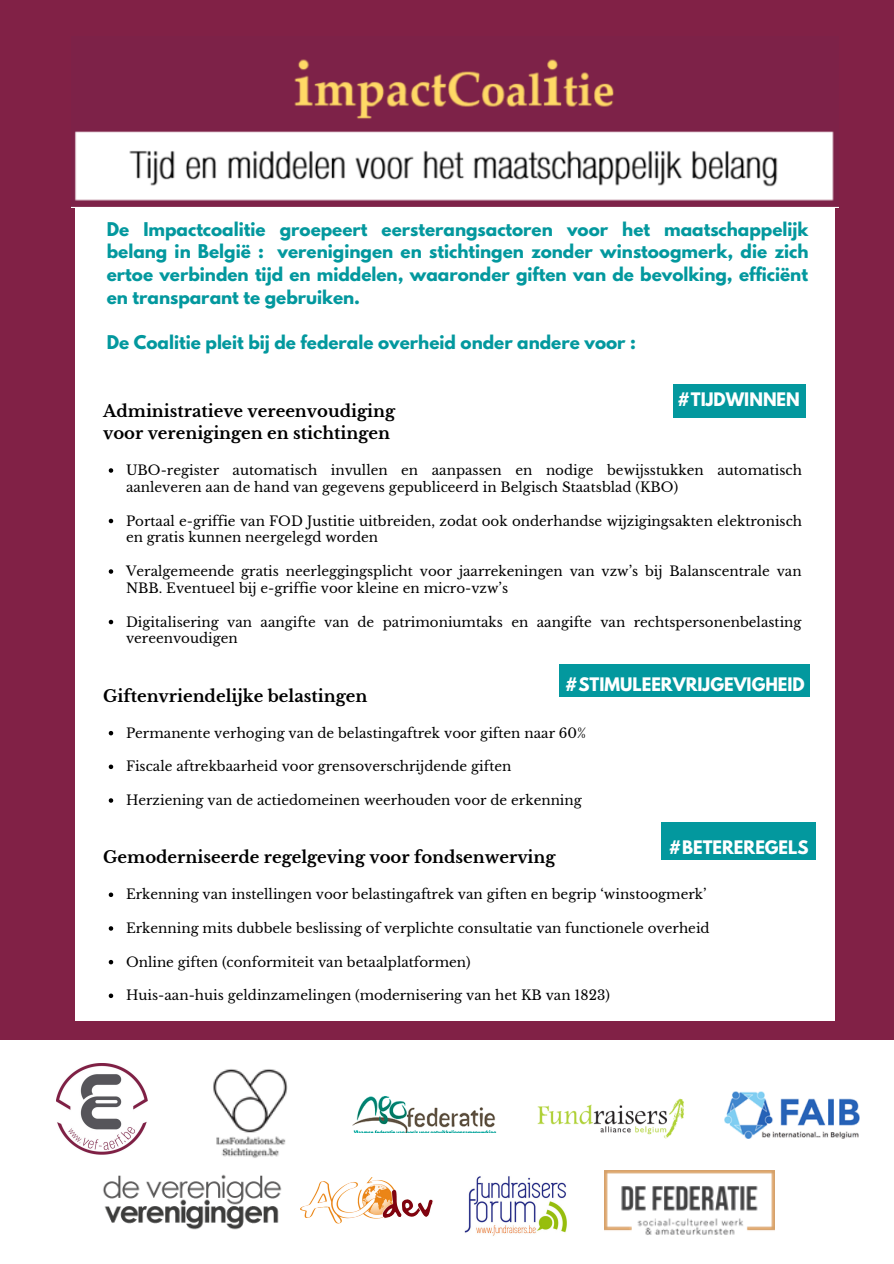
<style>
.page{position:relative;width:894px;height:1264px;background:#fff}
.page>*{position:absolute;margin:0;border:0;box-sizing:border-box;transform-origin:0 0}
.t1{font:700 16.8px/22.5px "League Spartan";color:#03989e;text-align:justify}
.t2{font:700 16.5px "Libre Baskerville";color:#000}
.t3{font:700 16.5px "League Spartan";color:#fff}
.t4{font:13.5px/16.8px "Libre Baskerville";color:#000}
</style>
<div class="page">
<div style="left:0;top:0;width:893px;height:1039px;background:#812146"></div>
<div style="left:75px;top:207px;width:759px;height:813px;background:#fff"></div>
<svg style="left:109px;top:468px;width:4px;height:5px"></svg>
<svg style="left:109px;top:519px;width:4px;height:4px"></svg>
<svg style="left:109px;top:569px;width:4px;height:4px"></svg>
<svg style="left:109px;top:619px;width:4px;height:5px"></svg>
<svg style="left:109px;top:731px;width:4px;height:4px"></svg>
<svg style="left:109px;top:764px;width:4px;height:5px"></svg>
<svg style="left:109px;top:798px;width:4px;height:4px"></svg>
<svg style="left:109px;top:892px;width:4px;height:5px"></svg>
<svg style="left:109px;top:926px;width:4px;height:4px"></svg>
<svg style="left:109px;top:959px;width:4px;height:5px"></svg>
<svg style="left:109px;top:993px;width:4px;height:5px"></svg>
<div style="left:672px;top:384px;width:133px;height:34px;background:#03989e"></div>
<div style="left:559px;top:663px;width:250px;height:33px;background:#03989e"></div>
<div style="left:661px;top:822px;width:154px;height:37px;background:#03989e"></div>
<img style="left:57px;top:1063px;width:90px;height:91px">
<img style="left:213px;top:1069px;width:75px;height:89px">
<img style="left:352px;top:1096px;width:144px;height:36px">
<img style="left:300px;top:1177px;width:133px;height:47px">
<img style="left:537px;top:1098px;width:147px;height:41px">
<img style="left:464px;top:1176px;width:103px;height:60px">
<img style="left:724px;top:1091px;width:135px;height:46px">
<img style="left:604px;top:1170px;width:170px;height:65px">
<img style="left:103px;top:1174px;width:179px;height:56px">
<img style="left:72px;top:59px;width:765px;height:149px">
<p class="t1" style="left:107px;top:220px;width:703px">De Impactcoalitie groepeert eersterangsactoren voor het maatschappelijk belang in België : verenigingen en stichtingen zonder winstoogmerk, die zich ertoe verbinden tijd en middelen, waaronder giften van de bevolking, efficiënt en transparant te gebruiken.</p>
<p class="t1" style="left:107px;top:333px;width:530px">De Coalitie pleit bij de federale overheid onder andere voor :</p>
<p class="t3" style="left:677px;top:391px;width:124px">#TIJDWINNEN</p>
<p class="t2" style="left:103px;top:400px;width:293px">Administratieve vereenvoudiging</p>
<p class="t2" style="left:103px;top:423px;width:288px">voor verenigingen en stichtingen</p>
<p class="t4" style="left:126px;top:462px;width:677px">UBO-register automatisch invullen en aanpassen en nodige bewijsstukken automatisch aanleveren aan de hand van gegevens gepubliceerd in Belgisch Staatsblad (KBO)</p>
<p class="t4" style="left:126px;top:512px;width:677px">Portaal e-griffie van FOD Justitie uitbreiden, zodat ook onderhandse wijzigingsakten elektronisch en gratis kunnen neergelegd worden</p>
<p class="t4" style="left:126px;top:563px;width:677px">Veralgemeende gratis neerleggingsplicht voor jaarrekeningen van vzw’s bij Balanscentrale van<br>NBB. Eventueel bij e-griffie voor kleine en micro-vzw’s</p>
<p class="t4" style="left:126px;top:613px;width:677px">Digitalisering van aangifte van de patrimoniumtaks en aangifte van rechtspersonenbelasting vereenvoudigen</p>
<p class="t2" style="left:103px;top:685px;width:266px">Giftenvriendelijke belastingen</p>
<p class="t3" style="left:564px;top:676px;width:241px">#STIMULEERVRIJGEVIGHEID</p>
<p class="t4" style="left:126px;top:724px;width:461px">Permanente verhoging van de belastingaftrek voor giften naar 60%</p>
<p class="t4" style="left:126px;top:758px;width:387px">Fiscale aftrekbaarheid voor grensoverschrijdende giften</p>
<p class="t4" style="left:126px;top:791px;width:457px">Herziening van de actiedomeinen weerhouden voor de erkenning</p>
<p class="t2" style="left:103px;top:847px;width:454px">Gemoderniseerde regelgeving voor fondsenwerving</p>
<p class="t3" style="left:668px;top:839px;width:142px">#BETEREREGELS</p>
<p class="t4" style="left:126px;top:886px;width:582px">Erkenning van instellingen voor belastingaftrek van giften en begrip ‘winstoogmerk’</p>
<p class="t4" style="left:126px;top:919px;width:585px">Erkenning mits dubbele beslissing of verplichte consultatie van functionele overheid</p>
<p class="t4" style="left:126px;top:953px;width:346px">Online giften (conformiteit van betaalplatformen)</p>
<p class="t4" style="left:126px;top:987px;width:485px">Huis-aan-huis geldinzamelingen (modernisering van het KB van 1823)</p>
</div>
